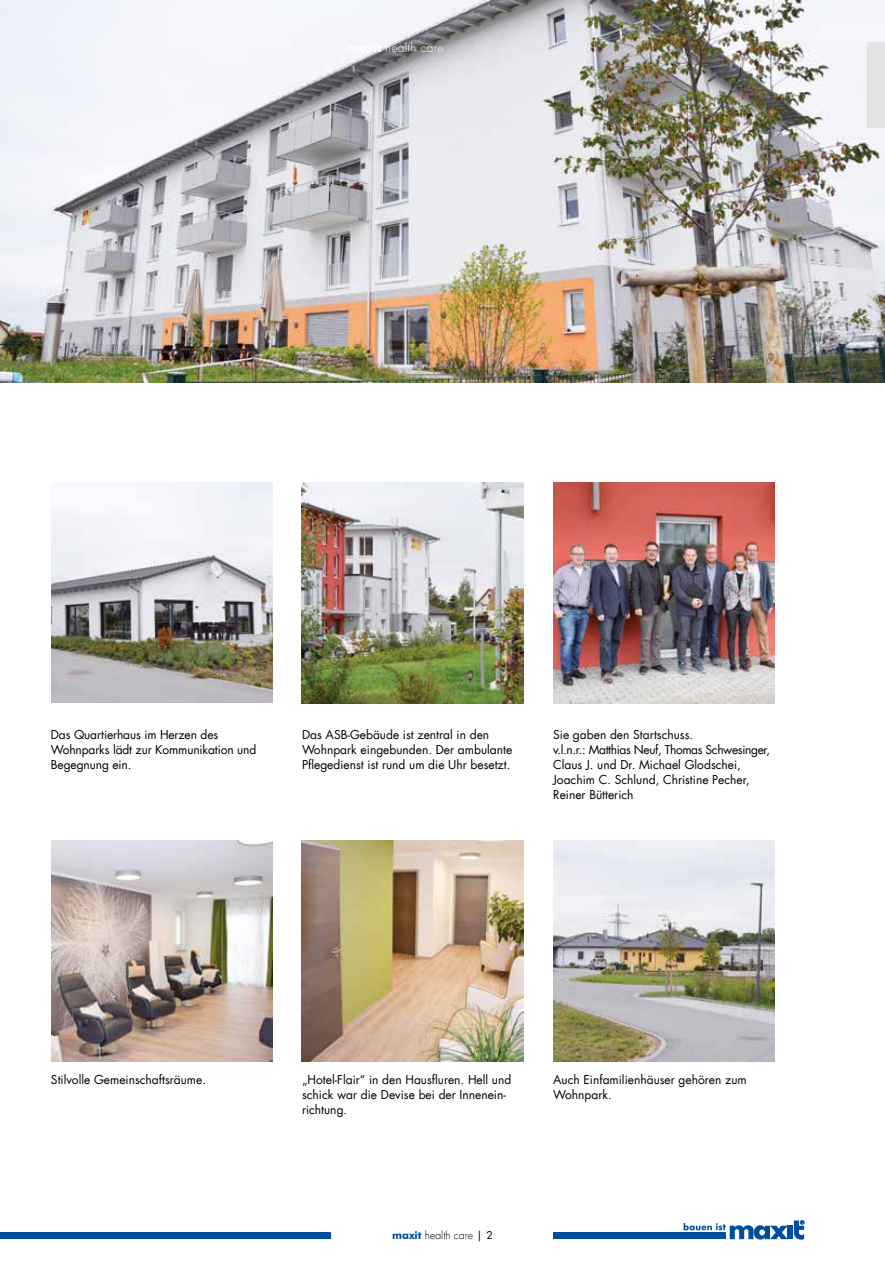
<style>
.page{position:relative;width:885px;height:1263px;background:#fff}
.page>*{position:absolute;margin:0;border:0;box-sizing:border-box;transform-origin:0 0}
.t1{font:12px/15px "Futura LT";color:#000}
.t2{font:300 12px "Futura LT";letter-spacing:.025em;color:#fff}
.t3{font:300 10.5px "Futura LT";color:#000}
.s1{font-family:"Futura BT";font-weight:700}
.s2{font-family:"Futura BT";font-weight:700;color:#004f9f}
.s3{font-weight:400}
</style>
<div class="page">
<div style="left:0;top:1232px;width:725px;height:7px;background:#004f9f"></div>
<svg style="left:793px;top:1220px;width:11px;height:20px"></svg>
<div style="left:787px;top:1226px;width:5px;height:13px;background:#004f9f"></div>
<svg style="left:683px;top:1223px;width:104px;height:16px"></svg>
<img style="left:0;top:0;width:884px;height:383px">
<hr style="left:884px;top:0;width:1px;height:383px;background:#004f9f">
<div style="left:867px;top:43px;width:17px;height:85px;background:#e3e3e3"></div>
<div style="left:332px;top:1217px;width:221px;height:37px;background:#fff"></div>
<img style="left:302px;top:483px;width:221px;height:221px">
<img style="left:302px;top:840px;width:221px;height:221px">
<img style="left:553px;top:483px;width:221px;height:221px">
<img style="left:553px;top:840px;width:221px;height:221px">
<img style="left:51px;top:483px;width:221px;height:220px">
<img style="left:51px;top:840px;width:221px;height:221px">
<p class="t2" style="left:348px;top:41px;width:97px"><span class="s1">maxit</span> health care</p>
<p class="t1" style="left:51px;top:727px;width:207px">Das Quartierhaus im Herzen des<br>Wohnparks lädt zur Kommunikation und<br>Begegnung ein.</p>
<p class="t1" style="left:302px;top:727px;width:212px">Das ASB-Gebäude ist zentral in den<br>Wohnpark eingebunden. Der ambulante<br>Pflegedienst ist rund um die Uhr besetzt.</p>
<p class="t1" style="left:553px;top:727px;width:218px">Sie gaben den Startschuss.<br>v.l.n.r.: Matthias Neuf, Thomas Schwesinger, Claus J. und Dr. Michael Glodschei, Joachim C. Schlund, Christine Pecher, Reiner Bütterich</p>
<p class="t1" style="left:51px;top:1072px;width:157px">Stilvolle Gemeinschaftsräume.</p>
<p class="t1" style="left:302px;top:1072px;width:211px">„Hotel-Flair“ in den Hausfluren. Hell und schick war die Devise bei der Innenein&shy;richtung.</p>
<p class="t1" style="left:553px;top:1072px;width:195px">Auch Einfamilienhäuser gehören zum<br>Wohnpark.</p>
<p class="t3" style="left:392px;top:1229px;width:102px"><span class="s2">maxit</span> health care <span class="s3">| 2</span></p>
</div>
